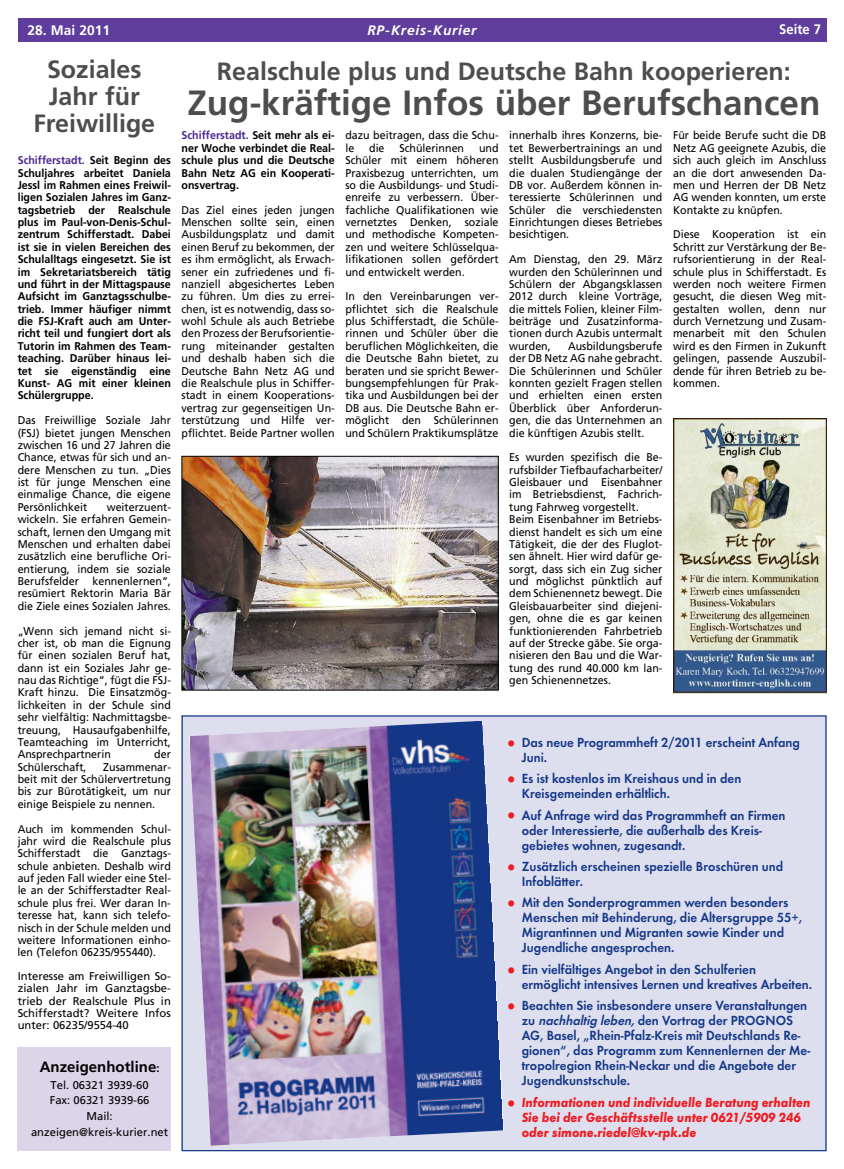
<style>
.page{position:relative;width:844px;height:1169px;background:#fff}
.page>*{position:absolute;margin:0;border:0;box-sizing:border-box;transform-origin:0 0}
.t1{font:700 35px "Frutiger";color:#4d4d4d}
.t2{font:700 25px/26.8px "Frutiger";color:#4d4d4d;text-align:center}
.t3{font:700 15px "Frutiger";color:#000}
.t4{font:600 13.75px/15px "Futura T";color:#153888;scale:.95 1}
.t5{font:italic 700 13.75px/15px "Futura T";color:#ee1d23;scale:.9 1}
.t6{font:italic 700 13.75px "Frutiger";letter-spacing:.055em;color:#fff}
.t7{font:700 13.75px "Frutiger";color:#fff}
.t8{font:700 13.75px "Frutiger";color:#fff;scale:.95 1}
.t9{font:11.25px/12.4px "Frutiger";color:#000;text-align:justify;scale:.95 1}
.t10{font:700 11.25px/12.4px "Frutiger";color:#000;text-align:justify;scale:.95 1}
.t11{font:11.25px/12px "Frutiger";color:#000;text-align:justify}
.s1{color:#4e2791}
.s2{font-size:11.25px}
.s3{font-size:22.5px;color:#ee1d23}
.s4{font-style:italic}
.s5{font-weight:600;font-style:normal;font-size:22.5px}
</style>
<div class="page">
<div style="left:18px;top:18px;width:808px;height:24px;background:#5f3d9c"></div>
<img style="left:184px;top:458px;width:313px;height:230px">
<div style="left:182px;top:456px;width:317px;height:234px;border:1px solid #000"></div>
<div style="left:182px;top:715px;width:644px;height:436px;background:#dedfee"></div>
<img style="left:190px;top:721px;width:313px;height:424px">
<div style="left:18px;top:1047px;width:153px;height:104px;background:#dcd4e9"></div>
<img style="left:673px;top:418px;width:153px;height:275px">
<p class="t7" style="left:27px;top:24px;width:84px">28. Mai 2011</p>
<p class="t6" style="left:367px;top:24px;width:111px">RP-Kreis-Kurier</p>
<p class="t8" style="left:779px;top:23px;width:45px">Seite 7</p>
<h2 class="t2" style="left:33px;top:58px;width:123px">Soziales<br>Jahr für<br>Freiwillige</h2>
<p class="t10" style="left:18px;top:155px;width:163px"><span class="s1">Schifferstadt.</span> Seit Beginn des Schuljahres arbeitet Daniela Jessl im Rahmen eines Freiwil&shy;ligen Sozialen Jahres im Ganz&shy;tagsbetrieb der Realschule plus im Paul-von-Denis-Schul&shy;zentrum Schifferstadt. Dabei ist sie in vielen Bereichen des Schulalltags eingesetzt. Sie ist im Sekretariatsbereich tätig und führt in der Mittagspause Aufsicht im Ganztagsschulbe&shy;trieb. Immer häufiger nimmt die FSJ-Kraft auch am Unter&shy;richt teil und fungiert dort als Tutorin im Rahmen des Team&shy;teaching. Darüber hinaus lei&shy;tet sie eigenständig eine Kunst- AG mit einer kleinen Schülergruppe.</p>
<p class="t9" style="left:18px;top:415px;width:163px">Das Freiwillige Soziale Jahr (FSJ) bietet jungen Menschen zwischen 16 und 27 Jahren die Chance, etwas für sich und an&shy;dere Menschen zu tun. „Dies ist für junge Menschen eine einmalige Chance, die eigene Persönlichkeit</p>
<p class="t9" style="left:18px;top:501px;width:163px;text-indent:89px">weiterzuent&shy;wickeln. Sie erfahren Gemein&shy;schaft, lernen den Umgang mit Menschen und erhalten dabei zusätzlich eine berufliche Ori&shy;entierung, indem sie soziale Berufsfelder kennenlernen“, resümiert Rektorin Maria Bär die Ziele eines Sozialen Jahres.</p>
<p class="t9" style="left:18px;top:625px;width:163px">„Wenn sich jemand nicht si&shy;cher ist, ob man die Eignung für einen sozialen Beruf hat, dann ist ein Soziales Jahr ge&shy;nau das Richtige“, fügt die FSJ-Kraft hinzu. Die Einsatzmög&shy;lichkeiten in der Schule sind sehr vielfältig: Nachmittagsbe&shy;treuung, Hausaufgabenhilfe, Teamteaching im Unterricht, Ansprechpartnerin</p>
<p class="t9" style="left:154px;top:749px;width:19px">der</p>
<p class="t9" style="left:18px;top:761px;width:74px">Schülerschaft,</p>
<p class="t9" style="left:18px;top:761px;width:163px;text-indent:85px">Zusammenar&shy;beit mit der Schülervertretung bis zur Bürotätigkeit, um nur einige Beispiele zu nennen.</p>
<p class="t9" style="left:18px;top:823px;width:163px">Auch im kommenden Schul&shy;jahr wird die Realschule plus Schifferstadt die Ganztags&shy;schule anbieten. Deshalb wird auf jeden Fall wieder eine Stel&shy;le an der Schifferstadter Real&shy;schule plus frei. Wer daran In&shy;teresse hat, kann sich telefo&shy;nisch in der Schule melden und weitere Informationen einho&shy;len (Telefon 06235/955440).</p>
<p class="t11" style="left:18px;top:971px;width:155px">Interesse am Freiwilligen So&shy;zialen Jahr im Ganztagsbe&shy;trieb der Realschule Plus in Schifferstadt? Weitere Infos unter: 06235/9554-40</p>
<h3 class="t3" style="left:40px;top:1061px;width:121px">Anzeigenhotline<span class="s2">:</span></h3>
<p class="t11" style="left:31px;top:1078px;width:139px;line-height:15.6px;text-align:center">Tel. 06321 3939-60<br>Fax: 06321 3939-66<br>Mail: anzeigen@kreis-kurier.net</p>
<h2 class="t2" style="left:217px;top:60px;width:575px">Realschule plus und Deutsche Bahn kooperieren:</h2>
<h1 class="t1" style="left:187px;top:88px;width:634px">Zug-kräftige Infos über Berufschancen</h1>
<p class="t10" style="left:182px;top:130px;width:163px"><span class="s1">Schifferstadt.</span> Seit mehr als ei&shy;ner Woche verbindet die Real&shy;schule plus und die Deutsche Bahn Netz AG ein Kooperati&shy;onsvertrag.</p>
<p class="t9" style="left:182px;top:204px;width:163px">Das Ziel eines jeden jungen Menschen sollte sein, einen Ausbildungsplatz und damit einen Beruf zu bekommen, der es ihm ermöglicht, als Erwach&shy;sener ein zufriedenes und fi&shy;nanziell abgesichertes Leben zu führen. Um dies zu errei&shy;chen, ist es notwendig, dass so&shy;wohl Schule als auch Betriebe den Prozess der Berufsorientie&shy;rung miteinander gestalten und deshalb haben sich die Deutsche Bahn Netz AG und die Realschule plus in Schiffer&shy;stadt in einem Kooperations&shy;vertrag zur gegenseitigen Un&shy;terstützung und Hilfe ver&shy;pflichtet. Beide Partner wollen</p>
<p class="t9" style="left:345px;top:130px;width:163px">dazu beitragen, dass die Schu&shy;le</p>
<p class="t9" style="left:345px;top:143px;width:163px;text-indent:134px">und Schüler mit einem höheren Praxisbezug unterrichten, um so die Ausbildungs- und Studi&shy;enreife zu verbessern. Über&shy;fachliche Qualifikationen wie vernetztes Denken, soziale und methodische Kompeten&shy;zen und weitere Schlüsselqua&shy;lifikationen sollen gefördert und entwickelt werden.</p>
<p class="t9" style="left:345px;top:291px;width:163px">In den Vereinbarungen ver&shy;pflichtet sich die Realschule plus Schifferstadt, die Schüle&shy;rinnen und Schüler über die beruflichen Möglichkeiten, die die Deutsche Bahn bietet, zu beraten und sie spricht Bewer&shy;bungsempfehlungen für Prak&shy;tika und Ausbildungen bei der DB aus. Die Deutsche Bahn er&shy;möglicht den Schülerinnen und Schülern Praktikumsplätze</p>
<p class="t9" style="left:369px;top:143px;width:18px">die</p>
<p class="t9" style="left:399px;top:143px;width:70px">Schülerinnen</p>
<p class="t9" style="left:509px;top:130px;width:163px">innerhalb ihres Konzerns, bie&shy;tet Bewerbertrainings an und stellt Ausbildungsberufe und die dualen Studiengänge der DB vor. Außerdem können in&shy;teressierte Schülerinnen und Schüler die verschiedensten Einrichtungen dieses Betriebes besichtigen.</p>
<p class="t9" style="left:509px;top:254px;width:163px">Am Dienstag, den 29. März wurden den Schülerinnen und Schülern der Abgangsklassen 2012 durch kleine Vorträge, die mittels Folien, kleiner Film&shy;beiträge und Zusatzinforma&shy;tionen durch Azubis untermalt wurden,</p>
<p class="t9" style="left:509px;top:341px;width:163px;text-indent:59px">Ausbildungsberufe der DB Netz AG nahe gebracht.<br>Die Schülerinnen und Schüler konnten gezielt Fragen stellen und erhielten einen ersten Überblick über Anforderun&shy;gen, die das Unternehmen an die künftigen Azubis stellt.</p>
<p class="t9" style="left:509px;top:452px;width:163px;text-align:left">Es wurden spezifisch die Be&shy;rufsbilder Tiefbaufacharbeiter/<br>Gleisbauer und Eisenbahner im Betriebsdienst, Fachrich&shy;tung Fahrweg vorgestellt.<br>Beim Eisenbahner im Betriebs&shy;dienst handelt es sich um eine<br>Tätigkeit, die der des Fluglot&shy;sen ähnelt. Hier wird dafür ge&shy;sorgt, dass sich ein Zug sicher und möglichst pünktlich auf dem Schienennetz bewegt. Die<br>Gleisbauarbeiter sind diejeni&shy;gen, ohne die es gar keinen funktionierenden Fahrbetrieb auf der Strecke gäbe. Sie orga&shy;nisieren den Bau und die War&shy;tung des rund 40.000 km lan&shy;gen Schienennetzes.</p>
<p class="t9" style="left:673px;top:130px;width:163px">Für beide Berufe sucht die DB Netz AG geeignete Azubis, die sich auch gleich im Anschluss an die dort anwesenden Da&shy;men und Herren der DB Netz AG wenden konnten, um erste Kontakte zu knüpfen.</p>
<p class="t9" style="left:673px;top:229px;width:163px">Diese Kooperation ist ein Schritt zur Verstärkung der Be&shy;rufsorientierung in der Real&shy;schule plus in Schifferstadt. Es werden noch weitere Firmen gesucht, die diesen Weg mit&shy;gestalten wollen, denn nur durch Vernetzung und Zusam&shy;menarbeit mit den Schulen wird es den Firmen in Zukunft gelingen, passende Auszubil&shy;dende für ihren Betrieb zu be&shy;kommen.</p>
<p class="t4" style="left:522px;top:734px;width:294px;text-indent:-18px"><span class="s3">•</span> Das neue Programmheft 2/2011 erscheint Anfang<br>Juni.</p>
<p class="t4" style="left:522px;top:771px;width:233px;text-indent:-18px"><span class="s3">•</span> Es ist kostenlos im Kreishaus und in den<br>Kreisgemeinden erhältlich.</p>
<p class="t4" style="left:522px;top:807px;width:279px;text-indent:-18px"><span class="s3">•</span> Auf Anfrage wird das Programmheft an Firmen oder Interessierte, die außerhalb des Kreis&shy;gebietes wohnen, zugesandt.</p>
<p class="t4" style="left:522px;top:859px;width:277px;text-indent:-18px"><span class="s3">•</span> Zusätzlich erscheinen spezielle Broschüren und<br>Infoblätter.</p>
<p class="t4" style="left:522px;top:895px;width:297px;text-indent:-18px"><span class="s3">•</span> Mit den Sonderprogrammen werden besonders Menschen mit Behinderung, die Altersgruppe 55+, Migrantinnen und Migranten sowie Kinder und Jugendliche angesprochen.</p>
<p class="t4" style="left:522px;top:961px;width:307px;text-indent:-18px"><span class="s3">•</span> Ein vielfältiges Angebot in den Schulferien ermöglicht intensives Lernen und kreatives Arbeiten.</p>
<p class="t4" style="left:522px;top:998px;width:305px;text-indent:-18px"><span class="s3">•</span> Beachten Sie insbesondere unsere Veranstaltungen zu <span class="s4">nachhaltig leben,</span> den Vortrag der PROGNOS AG, Basel, „Rhein-Pfalz-Kreis mit Deutschlands Re&shy;gionen“, das Programm zum Kennenlernen der Me&shy;tropolregion Rhein-Neckar und die Angebote der Jugendkunstschule.</p>
<p class="t5" style="left:522px;top:1095px;width:322px;text-indent:-18px"><span class="s5">•</span> Informationen und individuelle Beratung erhalten<br>Sie bei der Geschäftsstelle unter 0621/5909 246 oder simone.riedel@kv-rpk.de</p>
</div>
